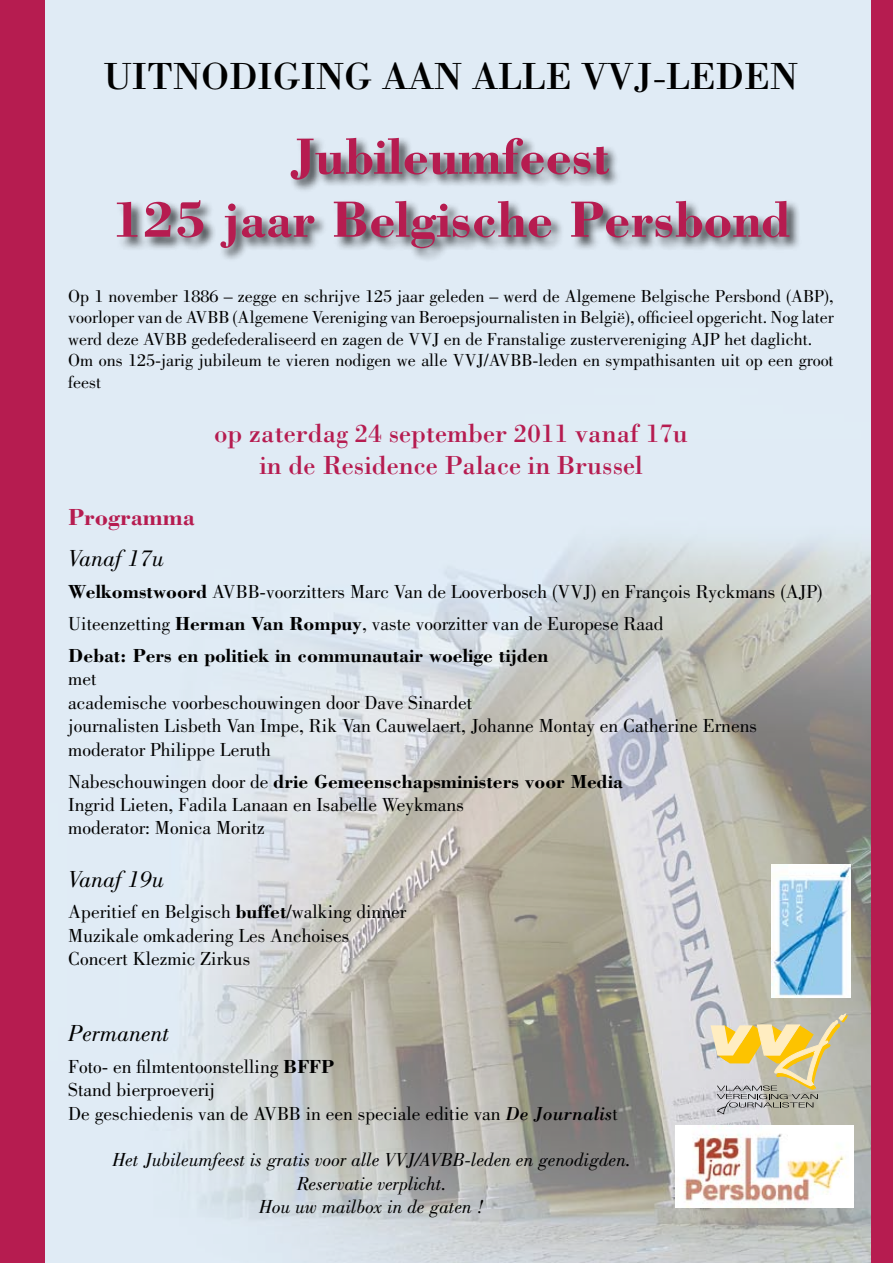
<style>
.page{position:relative;width:893px;height:1263px;background:#fff}
.page>*{position:absolute;margin:0;border:0;box-sizing:border-box;transform-origin:0 0}
.t1{font:700 52.5px/63px "Bodoni Std";color:#b61c50;text-align:center}
.t2{font:39px "Bodoni Std";color:#000}
.t3{font:27px/32.4px "Bodoni Std";color:#b61c50;text-align:center}
.t4{font:italic 24px "Bodoni Std";color:#000}
.t5{font:700 24px "Bodoni Std";color:#b61c50}
.t6{font:19.5px/23.4px "Bodoni Std";color:#000}
.t7{font:italic 19.5px/23.4px "Bodoni Std";color:#000;text-align:center}
.t8{font:18px/21.6px "Bodoni Std";color:#000}
.s1{font-weight:700}
.s2{font-style:italic}
</style>
<div class="page">
<img style="left:45px;top:0;width:827px;height:1263px">
<img style="left:675px;top:1125px;width:178px;height:82px">
<img style="left:771px;top:865px;width:79px;height:132px">
<svg style="left:710px;top:1014px;width:137px;height:100px;background:#d0c49e"></svg>
<div style="left:0;top:0;width:45px;height:1263px;background:#b61c50"></div>
<div style="left:872px;top:0;width:21px;height:1263px;background:#b61c50"></div>
<div style="left:115px;top:136px;width:687px;height:126px;background:#000;opacity:.75"></div>
<h2 class="t2" style="left:104px;top:52px;width:696px">UITNODIGING AAN ALLE VVJ-LEDEN</h2>
<h1 class="t1" style="left:111px;top:124px;width:682px">Jubileumfeest<br>125 jaar Belgische Persbond</h1>
<p class="t8" style="left:68px;top:285px;width:767px">Op 1 november 1886 – zegge en schrijve 125 jaar geleden – werd de Algemene Belgische Persbond (ABP), voorloper van de AVBB (Algemene Vereniging van Beroepsjournalisten in België), officieel opgericht. Nog later werd deze AVBB gedefederaliseerd en zagen de VVJ en de Franstalige zustervereniging AJP het daglicht.<br>Om ons 125-jarig jubileum te vieren nodigen we alle VVJ/AVBB-leden en sympathisanten uit op een groot feest</p>
<h3 class="t3" style="left:214px;top:416px;width:475px">op zaterdag 24 september 2011 vanaf 17u in de Residence Palace in Brussel</h3>
<p class="t5" style="left:68px;top:502px;width:128px">Programma</p>
<p class="t4" style="left:68px;top:545px;width:97px">Vanaf 17u</p>
<p class="t6" style="left:68px;top:576px;width:756px;line-height:32px"><span class="s1">Welkomstwoord</span> AVBB-voorzitters Marc Van de Looverbosch (VVJ) en François Ryckmans (AJP)<br>Uiteenzetting <span class="s1">Herman Van Rompuy</span>, vaste voorzitter van de Europese Raad<br><span class="s1">Debat: Pers en politiek in communautair woelige tijden</span></p>
<p class="t6" style="left:68px;top:667px;width:690px">met<br>academische voorbeschouwingen door Dave Sinardet<br>journalisten Lisbeth Van Impe, Rik Van Cauwelaert, Johanne Montay en Catherine Ernens moderator Philippe Leruth</p>
<p class="t6" style="left:68px;top:770px;width:556px">Nabeschouwingen door de <span class="s1">drie Gemeenschapsministers voor Media<br></span>Ingrid Lieten, Fadila Lanaan en Isabelle Weykmans<br>moderator: Monica Moritz</p>
<p class="t4" style="left:68px;top:865px;width:97px">Vanaf 19u</p>
<p class="t6" style="left:68px;top:900px;width:339px">Aperitief en Belgisch <span class="s1">buffet</span>/walking dinner<br>Muzikale omkadering Les Anchoises<br>Concert Klezmic Zirkus</p>
<p class="t4" style="left:68px;top:1019px;width:103px">Permanent</p>
<p class="t6" style="left:68px;top:1055px;width:551px">Foto- en filmtentoonstelling <span class="s1">BFFP<br></span>Stand bierproeverij<br>De geschiedenis van de AVBB in een speciale editie van <span class="s2">De Journalis</span>t</p>
<p class="t7" style="left:113px;top:1148px;width:520px">Het Jubileumfeest is gratis voor alle VVJ/AVBB-leden en genodigden.<br>Reservatie verplicht.<br>Hou uw mailbox in de gaten !</p>
</div>
